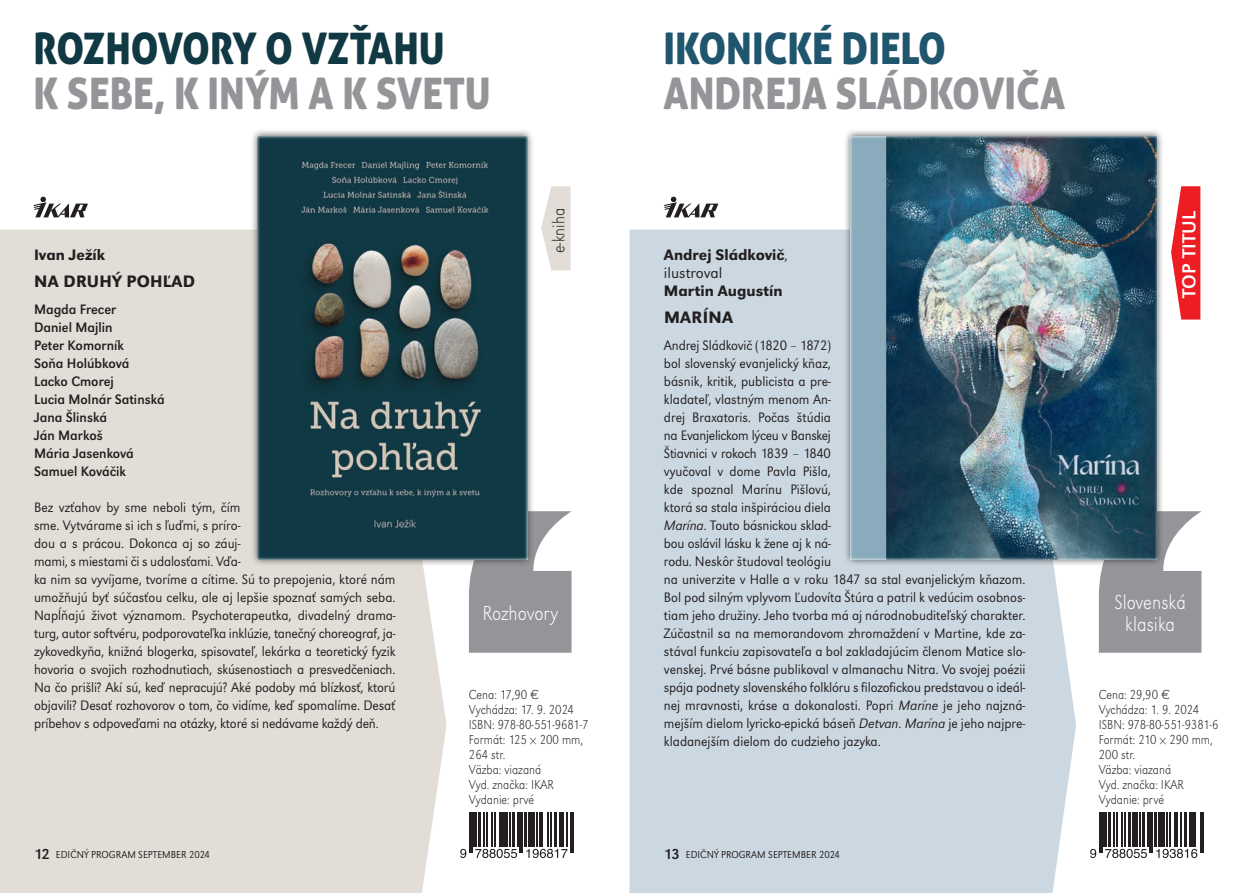
<style>
.page{position:relative;width:1259px;height:893px;background:#fff}
.page>*{position:absolute;margin:0;border:0;box-sizing:border-box;transform-origin:0 0}
.Headline{font:43.5px/45px "Aller Display";color:#939598;scale:.9 1}
.Žáner{font:300 expanded 21px/22.5px "URW Grotesk TOT";color:#fff;text-align:center;scale:.9 1}
.t1{font:19.5px "URW Grotesk TOT";color:#fff}
.t2{font:300 expanded 18px "URW Grotesk TOT";color:#231f20;scale:.9 1}
.Titul{font:500 17.25px "URW Grotesk TOT";letter-spacing:.015em;color:#231f20}
.Autor{font:500 15.75px/18px "URW Grotesk TOT";color:#231f20}
.t3{font:15px "URW Grotesk TOT";color:#231f20}
.Text{font:300 14.25px/18px "URW Grotesk TOT";letter-spacing:-.005em;color:#231f20;scale:.95 1}
.Text-2{font:14.25px/18px "URW Grotesk TOT";color:#231f20;scale:.95 1}
.Data{font:300 expanded 13.5px "URW Grotesk TOT";color:#231f20;scale:.9 1}
.t4{font:300 10.5px "URW Grotesk TOT";letter-spacing:.005em;color:#231f20;scale:.95 1}
.s1{color:#103944}
.s2{color:#20556e}
.s3{font-weight:300;font-size:14.25px}
.s4{font-weight:300}
.s5{font-style:italic}
</style>
<div class="page">
<div style="left:0;top:230px;width:446px;height:663px;background:#e2ded7"></div>
<hr style="left:469px;top:812px;width:1px;height:41px;background:#231f20">
<hr style="left:471px;top:812px;width:2px;height:41px;background:#231f20">
<hr style="left:474px;top:812px;width:3px;height:34px;background:#231f20">
<hr style="left:478px;top:812px;width:2px;height:34px;background:#231f20">
<hr style="left:484px;top:812px;width:1px;height:34px;background:#231f20">
<hr style="left:487px;top:812px;width:1px;height:34px;background:#231f20">
<hr style="left:491px;top:812px;width:1px;height:34px;background:#231f20">
<hr style="left:494px;top:812px;width:1px;height:34px;background:#231f20">
<hr style="left:499px;top:812px;width:2px;height:34px;background:#231f20">
<hr style="left:502px;top:812px;width:1px;height:34px;background:#231f20">
<hr style="left:504px;top:812px;width:4px;height:34px;background:#231f20">
<hr style="left:510px;top:812px;width:1px;height:34px;background:#231f20">
<hr style="left:512px;top:812px;width:2px;height:34px;background:#231f20">
<hr style="left:517px;top:812px;width:1px;height:34px;background:#231f20">
<hr style="left:520px;top:812px;width:1px;height:41px;background:#231f20">
<hr style="left:522px;top:812px;width:1px;height:41px;background:#231f20">
<hr style="left:524px;top:812px;width:2px;height:34px;background:#231f20">
<hr style="left:528px;top:812px;width:3px;height:34px;background:#231f20">
<hr style="left:532px;top:812px;width:3px;height:34px;background:#231f20">
<hr style="left:536px;top:812px;width:1px;height:34px;background:#231f20">
<hr style="left:539px;top:812px;width:1px;height:34px;background:#231f20">
<hr style="left:541px;top:812px;width:2px;height:34px;background:#231f20">
<hr style="left:547px;top:812px;width:1px;height:34px;background:#231f20">
<hr style="left:550px;top:812px;width:1px;height:34px;background:#231f20">
<hr style="left:555px;top:812px;width:2px;height:34px;background:#231f20">
<hr style="left:559px;top:812px;width:2px;height:34px;background:#231f20">
<hr style="left:562px;top:812px;width:1px;height:34px;background:#231f20">
<hr style="left:567px;top:812px;width:1px;height:34px;background:#231f20">
<hr style="left:570px;top:812px;width:1px;height:41px;background:#231f20">
<hr style="left:572px;top:812px;width:1px;height:41px;background:#231f20">
<svg style="left:460px;top:849px;width:6px;height:9px"></svg>
<svg style="left:475px;top:849px;width:42px;height:9px"></svg>
<svg style="left:526px;top:849px;width:41px;height:9px"></svg>
<svg style="left:469px;top:511px;width:102px;height:142px;background:#a3a4a7"></svg>
<div style="left:250px;top:128px;width:284px;height:439px;background:#231f20;opacity:.75"></div>
<svg style="left:257px;top:136px;width:272px;height:424px;background:#284850"></svg>
<svg style="left:541px;top:186px;width:29px;height:84px"></svg>
<svg style="left:34px;top:197px;width:54px;height:20px"></svg>
<div style="left:629px;top:230px;width:447px;height:663px;background:#ccd8e1"></div>
<hr style="left:1099px;top:812px;width:1px;height:41px;background:#231f20">
<hr style="left:1101px;top:812px;width:1px;height:41px;background:#231f20">
<hr style="left:1103px;top:812px;width:4px;height:34px;background:#231f20">
<hr style="left:1108px;top:812px;width:2px;height:34px;background:#231f20">
<hr style="left:1113px;top:812px;width:1px;height:34px;background:#231f20">
<hr style="left:1117px;top:812px;width:1px;height:34px;background:#231f20">
<hr style="left:1121px;top:812px;width:1px;height:34px;background:#231f20">
<hr style="left:1124px;top:812px;width:1px;height:34px;background:#231f20">
<hr style="left:1128px;top:812px;width:3px;height:34px;background:#231f20">
<hr style="left:1132px;top:812px;width:1px;height:34px;background:#231f20">
<hr style="left:1134px;top:812px;width:3px;height:34px;background:#231f20">
<hr style="left:1139px;top:812px;width:2px;height:34px;background:#231f20">
<hr style="left:1142px;top:812px;width:2px;height:34px;background:#231f20">
<hr style="left:1147px;top:812px;width:1px;height:34px;background:#231f20">
<hr style="left:1149px;top:812px;width:1px;height:41px;background:#231f20">
<hr style="left:1151px;top:812px;width:2px;height:41px;background:#231f20">
<hr style="left:1154px;top:812px;width:2px;height:34px;background:#231f20">
<hr style="left:1158px;top:812px;width:2px;height:34px;background:#231f20">
<hr style="left:1161px;top:812px;width:4px;height:34px;background:#231f20">
<hr style="left:1166px;top:812px;width:1px;height:34px;background:#231f20">
<hr style="left:1169px;top:812px;width:1px;height:34px;background:#231f20">
<hr style="left:1174px;top:812px;width:2px;height:34px;background:#231f20">
<hr style="left:1177px;top:812px;width:1px;height:34px;background:#231f20">
<hr style="left:1180px;top:812px;width:1px;height:34px;background:#231f20">
<hr style="left:1184px;top:812px;width:3px;height:34px;background:#231f20">
<hr style="left:1189px;top:812px;width:2px;height:34px;background:#231f20">
<hr style="left:1192px;top:812px;width:1px;height:34px;background:#231f20">
<hr style="left:1194px;top:812px;width:1px;height:34px;background:#231f20">
<hr style="left:1200px;top:812px;width:1px;height:41px;background:#231f20">
<hr style="left:1202px;top:812px;width:1px;height:41px;background:#231f20">
<svg style="left:1090px;top:849px;width:6px;height:9px"></svg>
<svg style="left:1105px;top:849px;width:42px;height:9px"></svg>
<svg style="left:1156px;top:849px;width:41px;height:9px"></svg>
<svg style="left:1099px;top:511px;width:102px;height:142px;background:#a3a4a7"></svg>
<div style="left:843px;top:128px;width:321px;height:439px;background:#231f20;opacity:.75"></div>
<img style="left:849px;top:136px;width:309px;height:424px">
<svg style="left:664px;top:197px;width:54px;height:20px"></svg>
<svg style="left:1171px;top:186px;width:29px;height:134px"></svg>
<p class="Headline" style="left:34px;top:26px;width:509px"><span class="s1">ROZHOVORY O VZŤAHU<br></span>K SEBE, K INÝM A K SVETU</p>
<p class="Autor" style="left:34px;top:245px;width:73px">Ivan Ježík</p>
<p class="Titul" style="left:34px;top:271px;width:163px">NA DRUHÝ POHĽAD</p>
<p class="Text-2" style="left:34px;top:300px;width:139px">Magda Frecer<br>Daniel Majlin<br>Peter Komorník<br>Soňa Holúbková<br>Lacko Cmorej<br>Lucia Molnár Satinská<br>Jana Šlinská<br>Ján Markoš<br>Mária Jasenková<br>Samuel Kováčik</p>
<p class="Text" style="left:34px;top:498px;width:382px">Bez vzťahov by sme neboli tým, čím<br>sme. Vytvárame si ich s ľuďmi, s príro-<br>dou a s prácou. Dokonca aj so záuj-<br>mami, s miestami či s udalosťami. Vďa-<br>ka nim sa vyvíjame, tvoríme a cítime. Sú to prepojenia, ktoré nám umožňujú byť súčasťou celku, ale aj lepšie spoznať samých seba.<br>Napĺňajú život významom. Psychoterapeutka, divadelný drama&shy;turg, autor softvéru, podporovateľka inklúzie, tanečný choreograf, ja&shy;zykovedkyňa, knižná blogerka, spisovateľ, lekárka a teoretický fyzik hovoria o svojich rozhodnutiach, skúsenostiach a presvedčeniach.<br>Na čo prišli? Akí sú, keď nepracujú? Aké podoby má blízkosť, ktorú objavili? Desať rozhovorov o tom, čo vidíme, keď spomalíme. Desať príbehov s odpoveďami na otázky, ktoré si nedávame každý deň.</p>
<p class="t3" style="left:34px;top:846px;width:17px">12</p>
<p class="t4" style="left:56px;top:849px;width:164px">EDIČNÝ PROGRAM SEPTEMBER 2024</p>
<p class="t2" style="left:548px;top:253px;width:52px;rotate:-90deg">e-kniha</p>
<p class="Žáner" style="left:482px;top:601px;width:86px">Rozhovory</p>
<p class="Data" style="left:469px;top:686px;width:79px">Cena: 17,90 €</p>
<p class="Data" style="left:469px;top:701px;width:118px">Vychádza: 17. 9. 2024</p>
<p class="Data" style="left:469px;top:716px;width:134px">ISBN: 978-80-551-9681-7</p>
<p class="Data" style="left:469px;top:731px;width:128px">Formát: 125 × 200 mm,</p>
<p class="Data" style="left:469px;top:746px;width:42px">264 str.</p>
<p class="Data" style="left:469px;top:761px;width:82px">Väzba: viazaná</p>
<p class="Data" style="left:469px;top:776px;width:96px">Vyd. značka: IKAR</p>
<p class="Data" style="left:469px;top:791px;width:74px">Vydanie: prvé</p>
<p class="Headline" style="left:663px;top:26px;width:448px"><span class="s2">IKONICKÉ DIELO<br></span>ANDREJA SLÁDKOVIČA</p>
<p class="Autor" style="left:664px;top:245px;width:125px">Andrej Sládkovič<span class="s3">, </span><span class="s4">ilustroval<br></span>Martin Augustín</p>
<p class="Titul" style="left:664px;top:307px;width:71px">MARÍNA</p>
<p class="Text" style="left:664px;top:336px;width:382px">Andrej Sládkovič (1820 – 1872)<br>bol slovenský evanjelický kňaz,<br>básnik, kritik, publicista a pre-<br>kladateľ, vlastným menom An-<br>drej Braxatoris. Počas štúdia<br>na Evanjelickom lýceu v Banskej<br>Štiavnici v rokoch 1839 – 1840<br>vyučoval v dome Pavla Pišla,<br>kde spoznal Marínu Pišlovú,<br>ktorá sa stala inšpiráciou diela<br><span class="s5">Marína</span>. Touto básnickou sklad-<br>bou oslávil lásku k žene aj k ná-<br>rodu. Neskôr študoval teológiu<br>na univerzite v Halle a v roku 1847 sa stal evanjelickým kňazom.<br>Bol pod silným vplyvom Ľudovíta Štúra a patril k vedúcim osobnos&shy;tiam jeho družiny. Jeho tvorba má aj národnobuditeľský charakter.<br>Zúčastnil sa na memorandovom zhromaždení v Martine, kde za&shy;stával funkciu zapisovateľa a bol zakladajúcim členom Matice slo&shy;venskej. Prvé básne publikoval v almanachu Nitra. Vo svojej poézii spája podnety slovenského folklóru s filozofickou predstavou o ideál&shy;nej mravnosti, kráse a dokonalosti. Popri <span class="s5">Maríne</span> je jeho najzná&shy;mejším dielom lyricko-epická báseň <span class="s5">Detvan</span>. <span class="s5">Marína</span> je jeho najpre&shy;kladanejším dielom do cudzieho jazyka.</p>
<p class="t3" style="left:664px;top:846px;width:18px">13</p>
<p class="t4" style="left:686px;top:849px;width:164px">EDIČNÝ PROGRAM SEPTEMBER 2024</p>
<p class="t1" style="left:1177px;top:298px;width:89px;rotate:-90deg">TOP TITUL</p>
<p class="Žáner" style="left:1114px;top:590px;width:81px">Slovenská klasika</p>
<p class="Data" style="left:1099px;top:686px;width:81px">Cena: 29,90 €</p>
<p class="Data" style="left:1099px;top:701px;width:113px">Vychádza: 1. 9. 2024</p>
<p class="Data" style="left:1099px;top:716px;width:134px">ISBN: 978-80-551-9381-6</p>
<p class="Data" style="left:1099px;top:731px;width:128px">Formát: 210 × 290 mm,</p>
<p class="Data" style="left:1099px;top:746px;width:42px">200 str.</p>
<p class="Data" style="left:1099px;top:761px;width:82px">Väzba: viazaná</p>
<p class="Data" style="left:1099px;top:776px;width:96px">Vyd. značka: IKAR</p>
<p class="Data" style="left:1099px;top:791px;width:74px">Vydanie: prvé</p>
</div>
